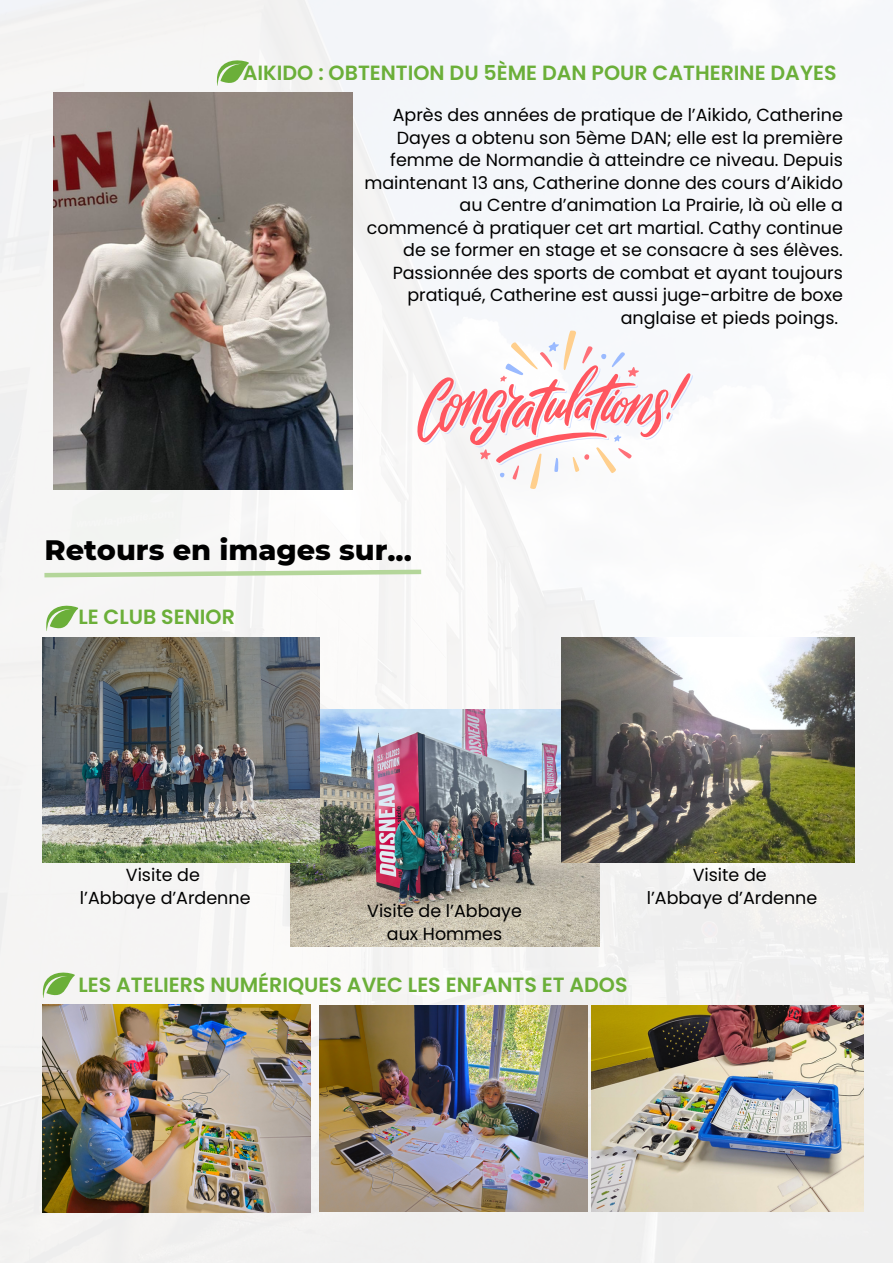
<style>
.page{position:relative;width:893px;height:1264px;background:#fff}
.page>*{position:absolute;margin:0;border:0;box-sizing:border-box;transform-origin:0 0}
.t1{font:800 28.65px "Montserrat";letter-spacing:-.005em;color:#000}
.t2{font:600 20.55px "Poppins";color:#6baf39}
.t3{font:17.55px/22.5px "Poppins";color:#000;text-align:right}
</style>
<div class="page">
<img style="left:0;top:0;width:892px;height:1262px">
<svg style="left:216px;top:58px;width:33px;height:31px"></svg>
<img style="left:53px;top:93px;width:299px;height:396px">
<svg style="left:407px;top:330px;width:288px;height:159px"></svg>
<svg style="left:40px;top:567px;width:385px;height:12px"></svg>
<svg style="left:46px;top:603px;width:32px;height:31px"></svg>
<img style="left:290px;top:709px;width:309px;height:237px">
<img style="left:43px;top:637px;width:276px;height:225px">
<img style="left:561px;top:637px;width:293px;height:225px">
<svg style="left:43px;top:970px;width:32px;height:30px"></svg>
<img style="left:43px;top:1004px;width:267px;height:208px">
<img style="left:105px;top:995px;width:72px;height:71px">
<img style="left:319px;top:1005px;width:268px;height:206px">
<img style="left:410px;top:1038px;width:35px;height:39px">
<img style="left:591px;top:1005px;width:272px;height:206px">
<p class="t2" style="left:243px;top:58px;width:595px">AIKIDO : OBTENTION DU 5ÈME DAN POUR CATHERINE DAYES</p>
<p class="t3" style="left:364px;top:104px;width:480px">Après des années de pratique de l’Aikido, Catherine Dayes a obtenu son 5ème DAN; elle est la première femme de Normandie à atteindre ce niveau. Depuis maintenant 13 ans, Catherine donne des cours d’Aikido au Centre d’animation La Prairie, là où elle a commencé à pratiquer cet art martial. Cathy continue de se former en stage et se consacre à ses élèves.</p>
<p class="t3" style="left:392px;top:261px;width:451px">Passionnée des sports de combat et ayant toujours pratiqué, Catherine est aussi juge-arbitre de boxe anglaise et pieds poings.</p>
<p class="t1" style="left:44px;top:532px;width:369px">Retours en images sur...</p>
<p class="t2" style="left:78px;top:602px;width:158px">LE CLUB SENIOR</p>
<p class="t3" style="left:126px;top:863px;width:76px">Visite de</p>
<p class="t3" style="left:80px;top:886px;width:172px">l’Abbaye d’Ardenne</p>
<p class="t3" style="left:367px;top:900px;width:156px;text-align:center">Visite de l’Abbaye aux Hommes</p>
<p class="t2" style="left:78px;top:970px;width:550px">LES ATELIERS NUMÉRIQUES AVEC LES ENFANTS ET ADOS</p>
<p class="t3" style="left:692px;top:863px;width:76px">Visite de</p>
<p class="t3" style="left:646px;top:886px;width:172px">l’Abbaye d’Ardenne</p>
</div>
